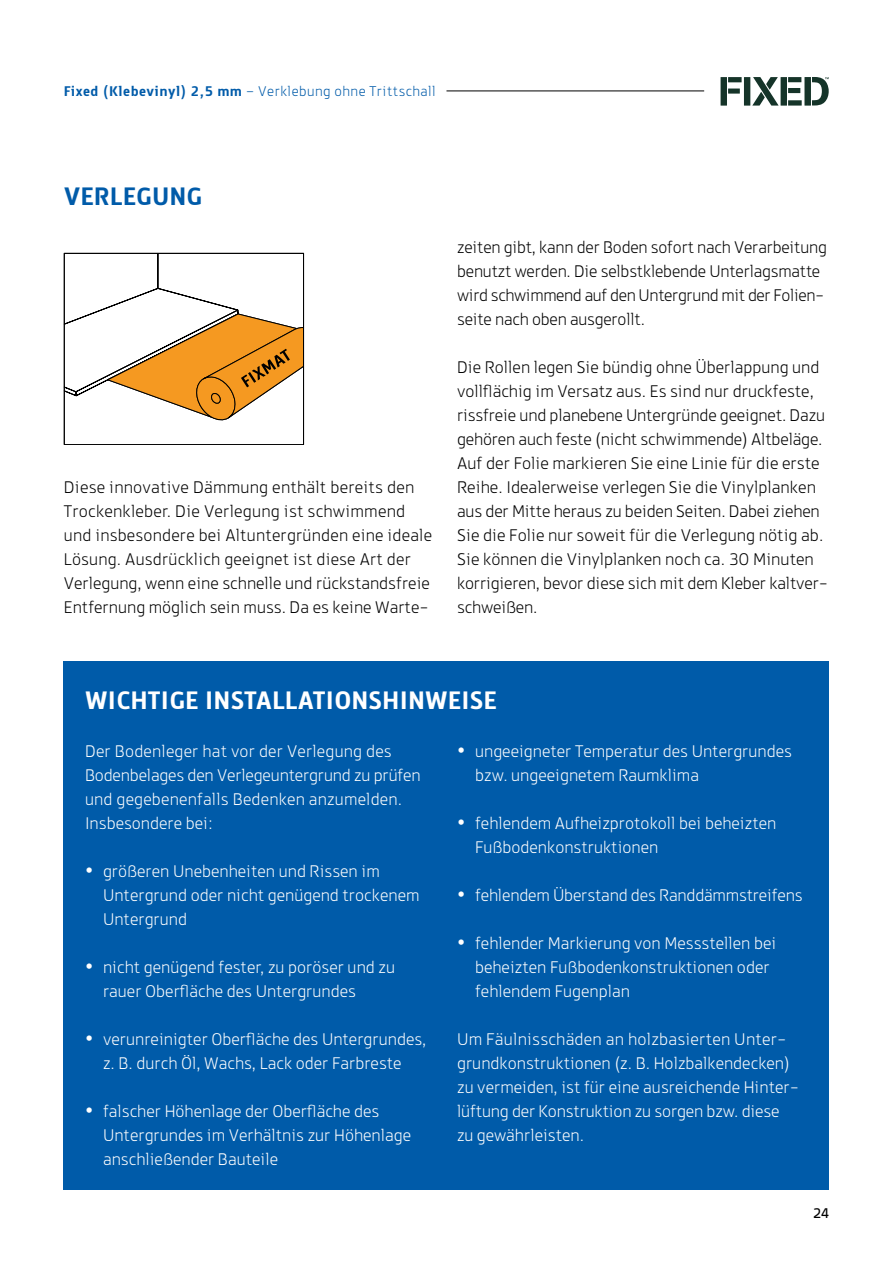
<style>
.page{position:relative;width:893px;height:1263px;background:#fff}
.page>*{position:absolute;margin:0;border:0;box-sizing:border-box;transform-origin:0 0}
.t1{font:700 27px "Knight Sans";color:#fff}
.t2{font:700 27px "Knight Sans";color:#005ba9}
.t3{font:300 18px/24px "Knight Sans";color:#fff}
.t4{font:300 18px/24px "Knight Sans";color:#000}
.t5{font:300 15px "Knight Sans";letter-spacing:.03em;color:#005ba9}
.t6{font:15px "Knight Sans";color:#000}
.s1{font-weight:700}
</style>
<div class="page">
<div style="left:64px;top:661px;width:765px;height:528px;background:#005ba9"></div>
<svg style="left:64px;top:253px;width:240px;height:192px"></svg>
<svg style="left:105px;top:313px;width:199px;height:126px"></svg>
<hr style="left:446px;top:91px;width:258px;height:1px;background:#000">
<div style="left:721px;top:77px;width:6px;height:29px;background:#153429"></div>
<div style="left:728px;top:77px;width:14px;height:5px;background:#153429"></div>
<div style="left:728px;top:89px;width:12px;height:5px;background:#153429"></div>
<div style="left:744px;top:77px;width:6px;height:29px;background:#153429"></div>
<svg style="left:752px;top:77px;width:27px;height:29px"></svg>
<div style="left:781px;top:77px;width:6px;height:29px;background:#153429"></div>
<div style="left:788px;top:77px;width:13px;height:5px;background:#153429"></div>
<div style="left:788px;top:88px;width:12px;height:5px;background:#153429"></div>
<div style="left:788px;top:100px;width:14px;height:6px;background:#153429"></div>
<div style="left:804px;top:77px;width:7px;height:29px;background:#153429"></div>
<svg style="left:812px;top:77px;width:17px;height:28px"></svg>
<p class="t5" style="left:64px;top:82px;width:373px"><span class="s1">Fixed (Klebevinyl) 2,5 mm</span> – Verklebung ohne Trittschall</p>
<h1 class="t2" style="left:64px;top:181px;width:140px">VERLEGUNG</h1>
<p class="t4" style="left:64px;top:475px;width:370px">Diese innovative Dämmung enthält bereits den Trockenkleber. Die Verlegung ist schwimmend und insbesondere bei Altuntergründen eine ideale Lösung. Ausdrücklich geeignet ist diese Art der Verlegung, wenn eine schnelle und rückstandsfreie Entfernung möglich sein muss. Da es keine Warte-</p>
<p class="t4" style="left:457px;top:235px;width:371px">zeiten gibt, kann der Boden sofort nach Verarbeitung benutzt werden. Die selbstklebende Unterlagsmatte wird schwimmend auf den Untergrund mit der Folien&shy;seite nach oben ausgerollt.</p>
<p class="t4" style="left:457px;top:355px;width:372px">Die Rollen legen Sie bündig ohne Überlappung und vollflächig im Versatz aus. Es sind nur druckfeste, rissfreie und planebene Untergründe geeignet. Dazu gehören auch feste (nicht schwimmende) Altbeläge.<br>Auf der Folie markieren Sie eine Linie für die erste Reihe. Idealerweise verlegen Sie die Vinylplanken aus der Mitte heraus zu beiden Seiten. Dabei ziehen Sie die Folie nur soweit für die Verlegung nötig ab.<br>Sie können die Vinylplanken noch ca. 30 Minuten korrigieren, bevor diese sich mit dem Kleber kaltver&shy;schweißen.</p>
<h1 class="t1" style="left:85px;top:685px;width:413px">WICHTIGE INSTALLATIONSHINWEISE</h1>
<p class="t3" style="left:85px;top:739px;width:337px">Der Bodenleger hat vor der Verlegung des Bodenbelages den Verlegeuntergrund zu prüfen und gegebenenfalls Bedenken anzumelden.<br>Insbesondere bei:</p>
<p class="t3" style="left:103px;top:859px;width:318px;text-indent:-18px">• größeren Unebenheiten und Rissen im<br>Untergrund oder nicht genügend trockenem<br>Untergrund</p>
<p class="t3" style="left:103px;top:955px;width:293px;text-indent:-18px">• nicht genügend fester, zu poröser und zu rauer Oberfläche des Untergrundes</p>
<p class="t3" style="left:85px;top:1027px;width:343px;text-align:center">• verunreinigter Oberfläche des Untergrundes, z. B. durch Öl, Wachs, Lack oder Farbreste</p>
<p class="t3" style="left:103px;top:1099px;width:310px;text-indent:-18px">• falscher Höhenlage der Oberfläche des<br>Untergrundes im Verhältnis zur Höhenlage anschließender Bauteile</p>
<p class="t3" style="left:475px;top:739px;width:318px;text-indent:-18px">• ungeeigneter Temperatur des Untergrundes bzw. ungeeignetem Raumklima</p>
<p class="t3" style="left:475px;top:811px;width:303px;text-indent:-18px">• fehlendem Aufheizprotokoll bei beheizten<br>Fußbodenkonstruktionen</p>
<p class="t3" style="left:457px;top:883px;width:347px">• fehlendem Überstand des Randdämmstreifens</p>
<p class="t3" style="left:475px;top:931px;width:303px;text-indent:-18px">• fehlender Markierung von Messstellen bei beheizten Fußbodenkonstruktionen oder fehlendem Fugenplan</p>
<p class="t3" style="left:457px;top:1027px;width:343px">Um Fäulnisschäden an holzbasierten Unter&shy;grundkonstruktionen (z. B. Holzbalkendecken) zu vermeiden, ist für eine ausreichende Hinter&shy;lüftung der Konstruktion zu sorgen bzw. diese zu gewährleisten.</p>
<p class="t6" style="left:813px;top:1205px;width:18px">24</p>
</div>
